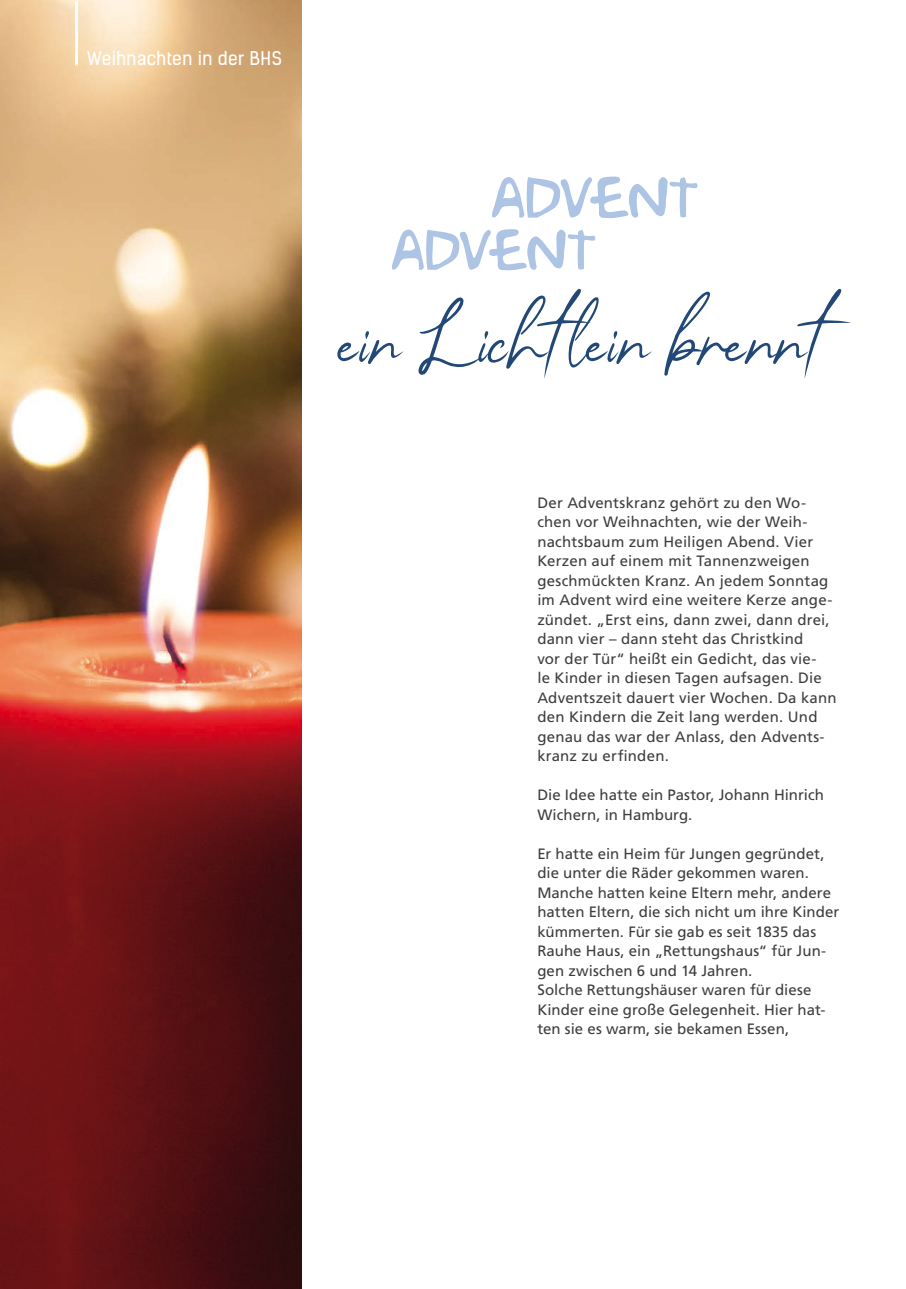
<style>
.page{position:relative;width:906px;height:1289px;background:#fff}
.page>*{position:absolute;margin:0;border:0;box-sizing:border-box;transform-origin:0 0}
.t1{font:93.15px "Angello";letter-spacing:.02em;color:#214876}
.t2{font:50.7px "Akbar Plain";letter-spacing:-.045em;color:#adc4e5}
.t3{font:50.1px "Akbar Plain";letter-spacing:-.045em;color:#adc4e5}
.t4{font:18px "Kelson Sans";letter-spacing:.015em;color:#fff}
.t5{font:15px/19.5px "Frutiger LT Std";letter-spacing:.01em;color:#3e3e3f}
</style>
<div class="page">
<img style="left:0;top:0;width:302px;height:1288px">
<svg style="left:75px;top:0;width:3px;height:66px"></svg>
<p class="t4" style="left:87px;top:47px;width:196px">Weihnachten in der BHS</p>
<h2 class="t2" style="left:490px;top:157px;width:209px">ADVENT</h2>
<h3 class="t3" style="left:390px;top:210px;width:207px">ADVENT</h3>
<h1 class="t1" style="left:338px;top:279px;width:485px">ein Lichtlein brennt</h1>
<p class="t5" style="left:537px;top:492px;width:301px">Der Adventskranz gehört zu den Wo&shy;chen vor Weihnachten, wie der Weih&shy;nachtsbaum zum Heiligen Abend. Vier Kerzen auf einem mit Tannenzweigen geschmückten Kranz. An jedem Sonntag im Advent wird eine weitere Kerze ange&shy;zündet. „Erst eins, dann zwei, dann drei, dann vier – dann steht das Christkind<br>vor der Tür“ heißt ein Gedicht, das vie-<br>le Kinder in diesen Tagen aufsagen. Die Adventszeit dauert vier Wochen. Da kann den Kindern die Zeit lang werden. Und genau das war der Anlass, den Advents&shy;kranz zu erfinden.</p>
<p class="t5" style="left:537px;top:785px;width:288px">Die Idee hatte ein Pastor, Johann Hinrich<br>Wichern, in Hamburg.</p>
<p class="t5" style="left:537px;top:843px;width:303px">Er hatte ein Heim für Jungen gegründet, die unter die Räder gekommen waren.<br>Manche hatten keine Eltern mehr, andere hatten Eltern, die sich nicht um ihre Kinder kümmerten. Für sie gab es seit 1835 das Rauhe Haus, ein „Rettungshaus“ für Jun&shy;gen zwischen 6 und 14 Jahren.<br>Solche Rettungshäuser waren für diese Kinder eine große Gelegenheit. Hier hat&shy;ten sie es warm, sie bekamen Essen,</p>
</div>
